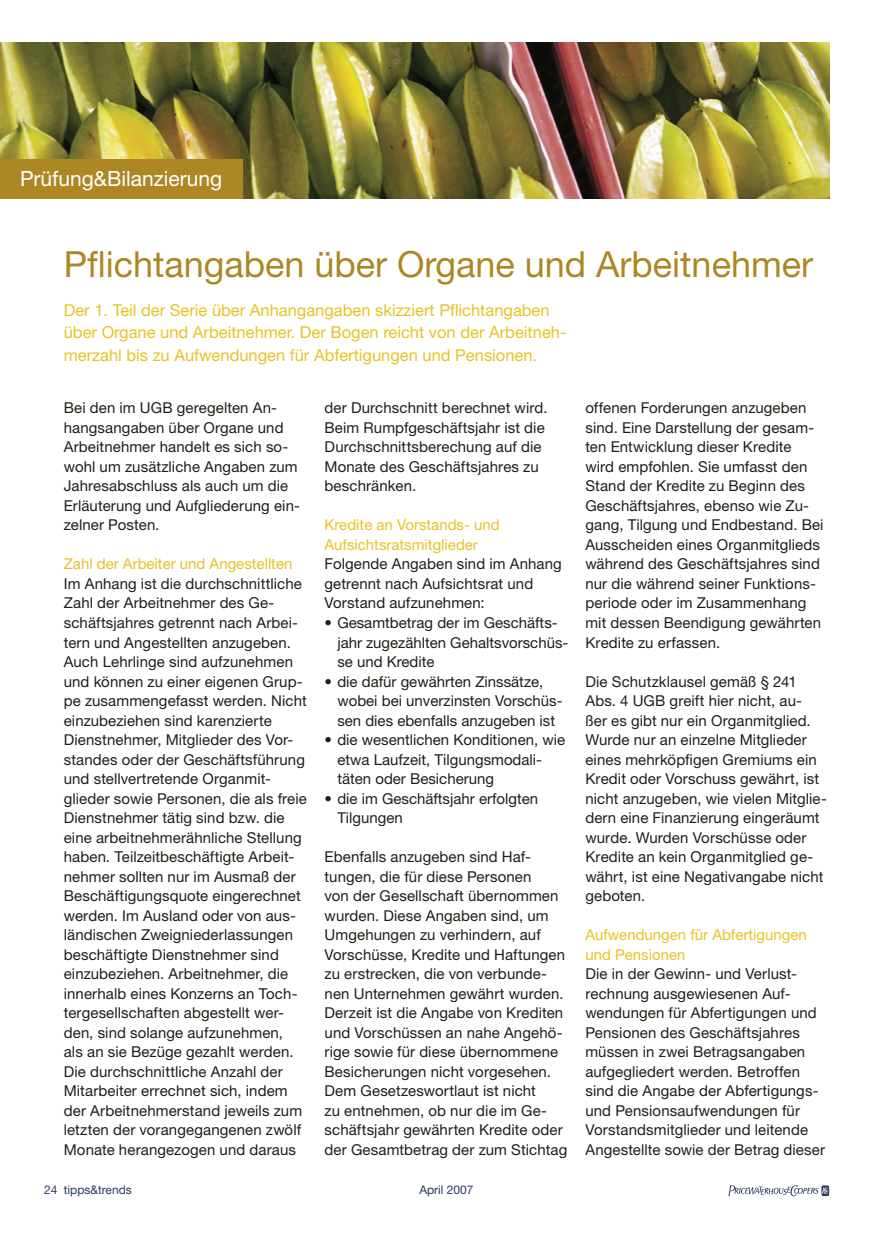
<style>
.page{position:relative;width:893px;height:1234px;background:#fff}
.page>*{position:absolute;margin:0;border:0;box-sizing:border-box;transform-origin:0 0}
.t1{font:36px "Helvetica Neue LT Std";color:#ad8724}
.t2{font:21px "Helvetica Neue LT Std";color:#fff}
.t3{font:16.5px/22.5px "Helvetica Neue LT Std";color:#e8c225}
.t4{font:15px/19.5px "Helvetica Neue LT Std";letter-spacing:.005em;color:#231d16}
.t5{font:15px/19.5px "Helvetica Neue LT Std";color:#e8c225}
.t6{font:12px "Helvetica Neue LT Std";color:#2b3a60}
</style>
<div class="page">
<svg style="left:728px;top:1185px;width:101px;height:10px"></svg>
<img style="left:0;top:43px;width:829px;height:156px">
<div style="left:0;top:160px;width:243px;height:39px;background:#ad8724"></div>
<h2 class="t2" style="left:20px;top:166px;width:204px">Prüfung&amp;Bilanzierung</h2>
<h1 class="t1" style="left:64px;top:242px;width:751px">Pflichtangaben über Organe und Arbeitnehmer</h1>
<p class="t3" style="left:64px;top:298px;width:504px">Der 1. Teil der Serie über Anhangangaben skizziert Pflichtangaben über Organe und Arbeitnehmer. Der Bogen reicht von der Arbeitneh&shy;merzahl bis zu Aufwendungen für Abfertigungen und Pensionen.</p>
<p class="t4" style="left:64px;top:398px;width:238px">Bei den im UGB geregelten An&shy;hangsangaben über Organe und<br>Arbeitnehmer handelt es sich so&shy;wohl um zusätzliche Angaben zum<br>Jahresabschluss als auch um die<br>Erläuterung und Aufgliederung ein&shy;zelner Posten.</p>
<p class="t5" style="left:64px;top:554px;width:230px">Zahl der Arbeiter und Angestellten</p>
<p class="t4" style="left:64px;top:573px;width:245px">Im Anhang ist die durchschnittliche Zahl der Arbeitnehmer des Ge&shy;schäftsjahres getrennt nach Arbei&shy;tern und Angestellten anzugeben.<br>Auch Lehrlinge sind aufzunehmen und können zu einer eigenen Grup&shy;pe zusammengefasst werden. Nicht einzubeziehen sind karenzierte Dienstnehmer, Mitglieder des Vor&shy;standes oder der Geschäftsführung und stellvertretende Organmit&shy;glieder sowie Personen, die als freie Dienstnehmer tätig sind bzw. die eine arbeitnehmerähnliche Stellung haben. Teilzeitbeschäftigte Arbeit&shy;nehmer sollten nur im Ausmaß der Beschäftigungsquote eingerechnet werden. Im Ausland oder von aus&shy;ländischen Zweigniederlassungen beschäftigte Dienstnehmer sind einzubeziehen. Arbeitnehmer, die innerhalb eines Konzerns an Toch&shy;tergesellschaften abgestellt wer&shy;den, sind solange aufzunehmen,<br>als an sie Bezüge gezahlt werden.<br>Die durchschnittliche Anzahl der Mitarbeiter errechnet sich, indem der Arbeitnehmerstand jeweils zum letzten der vorangegangenen zwölf Monate herangezogen und daraus</p>
<p class="t4" style="left:325px;top:398px;width:224px">der Durchschnitt berechnet wird.<br>Beim Rumpfgeschäftsjahr ist die<br>Durchschnittsberechung auf die<br>Monate des Geschäftsjahres zu beschränken.</p>
<p class="t5" style="left:325px;top:515px;width:177px">Kredite an Vorstands- und<br>Aufsichtsratsmitglieder</p>
<p class="t4" style="left:325px;top:554px;width:239px">Folgende Angaben sind im Anhang getrennt nach Aufsichtsrat und<br>Vorstand aufzunehmen:</p>
<p class="t4" style="left:337px;top:612px;width:233px;text-indent:-13px">• Gesamtbetrag der im Geschäfts&shy;jahr zugezählten Gehaltsvorschüs&shy;se und Kredite</p>
<p class="t4" style="left:337px;top:671px;width:227px;text-indent:-13px">• die dafür gewährten Zinssätze, wobei bei unverzinsten Vorschüs&shy;sen dies ebenfalls anzugeben ist</p>
<p class="t4" style="left:337px;top:729px;width:229px;text-indent:-13px">• die wesentlichen Konditionen, wie etwa Laufzeit, Tilgungsmodali&shy;täten oder Besicherung</p>
<p class="t4" style="left:337px;top:788px;width:202px;text-indent:-13px">• die im Geschäftsjahr erfolgten<br>Tilgungen</p>
<p class="t4" style="left:325px;top:846px;width:244px">Ebenfalls anzugeben sind Haf&shy;tungen, die für diese Personen<br>von der Gesellschaft übernommen wurden. Diese Angaben sind, um<br>Umgehungen zu verhindern, auf<br>Vorschüsse, Kredite und Haftungen zu erstrecken, die von verbunde&shy;nen Unternehmen gewährt wurden.<br>Derzeit ist die Angabe von Krediten und Vorschüssen an nahe Angehö&shy;rige sowie für diese übernommene<br>Besicherungen nicht vorgesehen.<br>Dem Gesetzeswortlaut ist nicht<br>zu entnehmen, ob nur die im Ge&shy;schäftsjahr gewährten Kredite oder der Gesamtbetrag der zum Stichtag</p>
<p class="t6" style="left:44px;top:1182px;width:89px">24 tipps&amp;trends</p>
<p class="t6" style="left:419px;top:1182px;width:56px">April 2007</p>
<p class="t4" style="left:585px;top:398px;width:240px">offenen Forderungen anzugeben sind. Eine Darstellung der gesam&shy;ten Entwicklung dieser Kredite wird empfohlen. Sie umfasst den<br>Stand der Kredite zu Beginn des<br>Geschäftsjahres, ebenso wie Zu&shy;gang, Tilgung und Endbestand. Bei<br>Ausscheiden eines Organmitglieds während des Geschäftsjahres sind nur die während seiner Funktions&shy;periode oder im Zusammenhang mit dessen Beendigung gewährten<br>Kredite zu erfassen.</p>
<p class="t4" style="left:585px;top:671px;width:243px">Die Schutzklausel gemäß § 241<br>Abs. 4 UGB greift hier nicht, au&shy;ßer es gibt nur ein Organmitglied.<br>Wurde nur an einzelne Mitglieder eines mehrköpfigen Gremiums ein<br>Kredit oder Vorschuss gewährt, ist nicht anzugeben, wie vielen Mitglie&shy;dern eine Finanzierung eingeräumt wurde. Wurden Vorschüsse oder<br>Kredite an kein Organmitglied ge&shy;währt, ist eine Negativangabe nicht geboten.</p>
<p class="t5" style="left:585px;top:924px;width:223px">Aufwendungen für Abfertigungen und Pensionen</p>
<p class="t4" style="left:585px;top:963px;width:241px">Die in der Gewinn- und Verlust&shy;rechnung ausgewiesenen Auf&shy;wendungen für Abfertigungen und<br>Pensionen des Geschäftsjahres müssen in zwei Betragsangaben aufgegliedert werden. Betroffen sind die Angabe der Abfertigungs&shy;und Pensionsaufwendungen für<br>Vorstandsmitglieder und leitende<br>Angestellte sowie der Betrag dieser</p>
</div>
